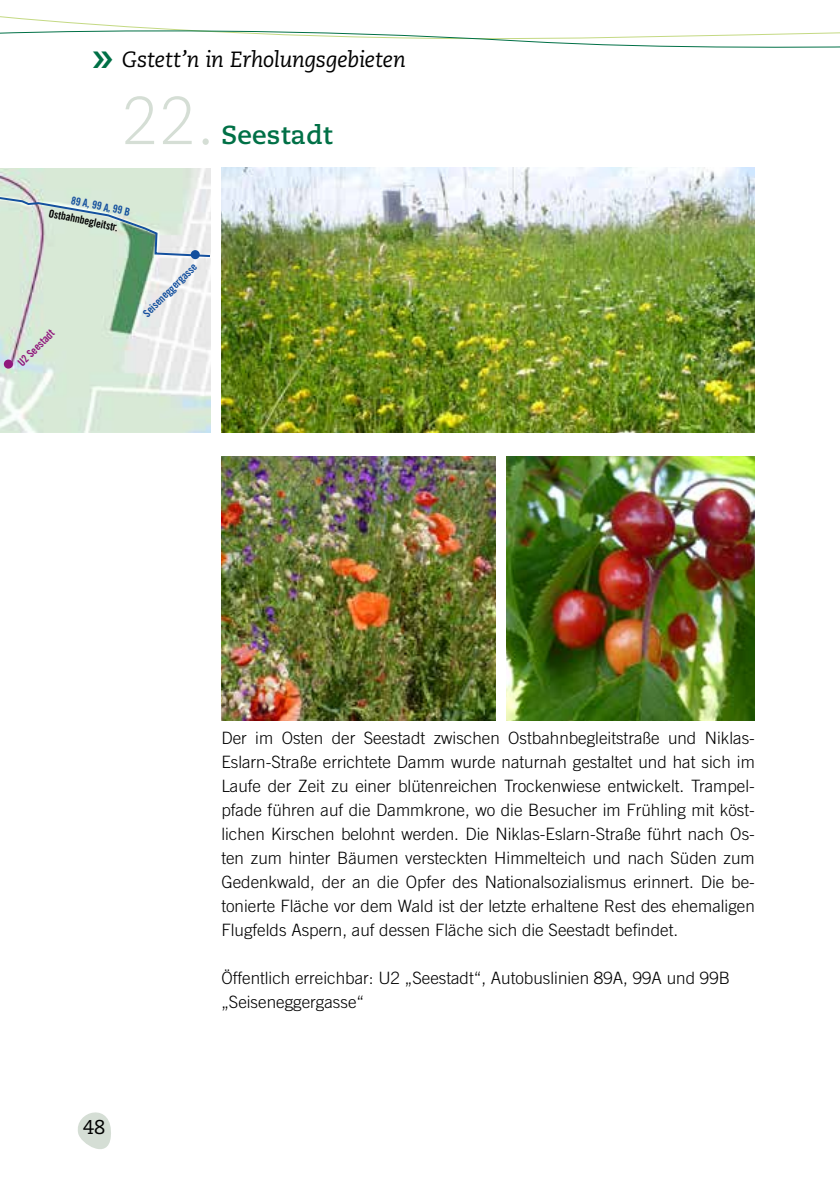
<style>
.page{position:relative;width:840px;height:1191px;background:#fff}
.page>*{position:absolute;margin:0;border:0;box-sizing:border-box;transform-origin:0 0}
.t1{font:300 67.6px "Caecilia LT Std";color:#d5ded5}
.t2{font:700 26px "Caecilia LT Std";letter-spacing:.01em;color:#007046}
.t3{font:italic 22px "Caecilia LT Std";letter-spacing:-.01em;color:#000}
.t4{font:20px "Caecilia LT Std";color:#000}
.t5{font:300 17px/24px "Trade Gothic";color:#000;text-align:justify}
.t6{font:11px "Trade Gothic Bold Cond Twenty";color:#14509e}
.t7{font:11px "Trade Gothic Bold Cond Twenty";color:#000}
.t8{font:11px "Trade Gothic Bold Cond Twenty";color:#90187c}
</style>
<div class="page">
<svg style="left:78px;top:1112px;width:33px;height:37px"></svg>
<svg style="left:0;top:16px;width:839px;height:32px"></svg>
<img style="left:221px;top:168px;width:533px;height:264px">
<img style="left:221px;top:456px;width:274px;height:264px">
<img style="left:506px;top:456px;width:248px;height:264px">
<img style="left:0;top:168px;width:210px;height:264px">
<div style="left:4px;top:359px;width:9px;height:10px;background:#90187c;border-radius:50%"></div>
<svg style="left:0;top:188px;width:211px;height:70px;background:#ccddd2"></svg>
<p class="t3" style="left:122px;top:47px;width:285px">Gstett’n in Erholungsgebieten</p>
<h1 class="t1" style="left:121px;top:83px;width:95px">22.</h1>
<h2 class="t2" style="left:221px;top:120px;width:113px">Seestadt</h2>
<p class="t6" style="left:73px;top:193px;width:62px;rotate:12deg">89 A, 99 A, 99 B</p>
<p class="t7" style="left:50px;top:206px;width:72px;rotate:12deg">Ostbahnbegleitstr.</p>
<p class="t8" style="left:15px;top:359px;width:48px;rotate:-45deg">U2 Seestadt</p>
<p class="t6" style="left:140px;top:310px;width:73px;rotate:-45deg">Seiseneggergasse</p>
<p class="t4" style="left:83px;top:1115px;width:24px">48</p>
<p class="t5" style="left:221px;top:726px;width:534px">Der im Osten der Seestadt zwischen Ostbahnbegleitstraße und Niklas-Eslarn-Straße errichtete Damm wurde naturnah gestaltet und hat sich im Laufe der Zeit zu einer blütenreichen Trockenwiese entwickelt. Trampel&shy;pfade führen auf die Dammkrone, wo die Besucher im Frühling mit köst&shy;lichen Kirschen belohnt werden. Die Niklas-Eslarn-Straße führt nach Os&shy;ten zum hinter Bäumen versteckten Himmelteich und nach Süden zum Gedenkwald, der an die Opfer des Nationalsozialismus erinnert. Die be&shy;tonierte Fläche vor dem Wald ist der letzte erhaltene Rest des ehemaligen Flugfelds Aspern, auf dessen Fläche sich die Seestadt befindet.</p>
<p class="t5" style="left:221px;top:966px;width:510px">Öffentlich erreichbar: U2 „Seestadt“, Autobuslinien 89A, 99A und 99B „Seiseneggergasse“</p>
</div>
